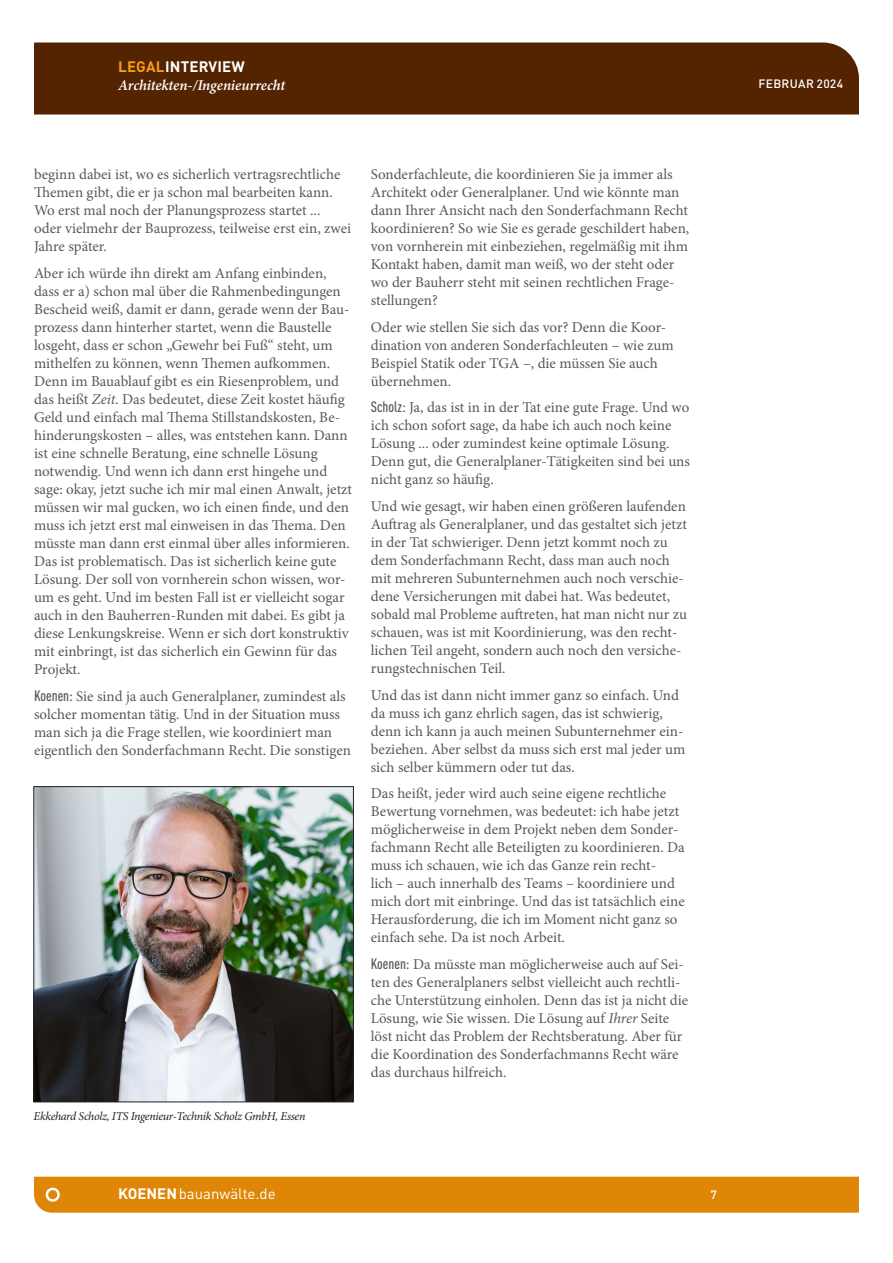
<style>
.page{position:relative;width:893px;height:1263px;background:#fff}
.page>*{position:absolute;margin:0;border:0;box-sizing:border-box;transform-origin:0 0}
.Normalschrift_KOE_2024-02-17{font:15px/18px "Minion Pro";color:#57585a}
.t1{font:italic 600 15px "Minion Pro";letter-spacing:-.01em;color:#fff}
.t2{font:15px "DINOT";color:#fff}
.t3{font:700 15px "DINOT";letter-spacing:.01em;color:#fff}
.t4{font:italic 12px "Minion Pro";letter-spacing:-.025em;color:#231f20}
.t5{font:500 12px "DINOT";letter-spacing:.03em;color:#fff}
.s1{color:#f89c1c}
.s2{font-style:italic}
.s3{font-family:"DINOT";font-weight:500;font-stretch:condensed}
.s4{font-weight:700}
</style>
<div class="page">
<div style="left:34px;top:43px;width:825px;height:72px;background:#542300"></div>
<div style="left:34px;top:1177px;width:825px;height:36px;background:#df8606"></div>
<img style="left:36px;top:788px;width:316px;height:312px">
<div style="left:34px;top:786px;width:320px;height:316px;border:1px solid #231f20"></div>
<p class="t3" style="left:118px;top:57px;width:128px"><span class="s1">LEGAL</span>INTERVIEW</p>
<p class="t1" style="left:118px;top:76px;width:168px">Architekten-/Ingenieurrecht</p>
<p class="t5" style="left:758px;top:76px;width:86px">FEBRUAR 2024</p>
<p class="Normalschrift_KOE_2024-02-17" style="left:34px;top:166px;width:319px">beginn dabei ist, wo es sicherlich vertragsrechtliche Themen gibt, die er ja schon mal bearbeiten kann.<br>Wo erst mal noch der Planungsprozess startet ... oder vielmehr der Bauprozess, teilweise erst ein, zwei Jahre später.</p>
<p class="Normalschrift_KOE_2024-02-17" style="left:34px;top:264px;width:320px">Aber ich würde ihn direkt am Anfang einbinden, dass er a) schon mal über die Rahmenbedingungen Bescheid weiß, damit er dann, gerade wenn der Bau&shy;prozess dann hinterher startet, wenn die Baustelle losgeht, dass er schon „Gewehr bei Fuß“ steht, um mithelfen zu können, wenn Themen aufkommen.<br>Denn im Bauablauf gibt es ein Riesenproblem, und das heißt <span class="s2">Zeit</span>. Das bedeutet, diese Zeit kostet häufig Geld und einfach mal Thema Stillstandskosten, Be&shy;hinderungskosten – alles, was entstehen kann. Dann ist eine schnelle Beratung, eine schnelle Lösung notwendig. Und wenn ich dann erst hingehe und sage: okay, jetzt suche ich mir mal einen Anwalt, jetzt müssen wir mal gucken, wo ich einen finde, und den muss ich jetzt erst mal einweisen in das Thema. Den müsste man dann erst einmal über alles informieren.<br>Das ist problematisch. Das ist sicherlich keine gute Lösung. Der soll von vornherein schon wissen, wor&shy;um es geht. Und im besten Fall ist er vielleicht sogar auch in den Bauherren-Runden mit dabei. Es gibt ja diese Lenkungskreise. Wenn er sich dort konstruktiv mit einbringt, ist das sicherlich ein Gewinn für das Projekt.</p>
<p class="Normalschrift_KOE_2024-02-17" style="left:34px;top:687px;width:319px"><span class="s3">Koenen:</span> Sie sind ja auch Generalplaner, zumindest als solcher momentan tätig. Und in der Situation muss man sich ja die Frage stellen, wie koordiniert man eigentlich den Sonderfachmann Recht. Die sonstigen</p>
<p class="t4" style="left:34px;top:1107px;width:273px">Ekkehard Scholz, ITS Ingenieur-Technik Scholz GmbH, Essen</p>
<p class="Normalschrift_KOE_2024-02-17" style="left:371px;top:166px;width:320px">Sonderfachleute, die koordinieren Sie ja immer als Architekt oder Generalplaner. Und wie könnte man dann Ihrer Ansicht nach den Sonderfachmann Recht koordinieren? So wie Sie es gerade geschildert haben, von vornherein mit einbeziehen, regelmäßig mit ihm Kontakt haben, damit man weiß, wo der steht oder wo der Bauherr steht mit seinen rechtlichen Frage&shy;stellungen?</p>
<p class="Normalschrift_KOE_2024-02-17" style="left:371px;top:318px;width:304px">Oder wie stellen Sie sich das vor? Denn die Koor&shy;dination von anderen Sonderfachleuten – wie zum Beispiel Statik oder TGA –, die müssen Sie auch übernehmen.</p>
<p class="Normalschrift_KOE_2024-02-17" style="left:371px;top:399px;width:321px"><span class="s3">Scholz:</span> Ja, das ist in in der Tat eine gute Frage. Und wo ich schon sofort sage, da habe ich auch noch keine Lösung ... oder zumindest keine optimale Lösung.<br>Denn gut, die Generalplaner-Tätigkeiten sind bei uns nicht ganz so häufig.</p>
<p class="Normalschrift_KOE_2024-02-17" style="left:371px;top:497px;width:318px">Und wie gesagt, wir haben einen größeren laufenden Auftrag als Generalplaner, und das gestaltet sich jetzt in der Tat schwieriger. Denn jetzt kommt noch zu dem Sonderfachmann Recht, dass man auch noch mit mehreren Subunternehmen auch noch verschie&shy;dene Versicherungen mit dabei hat. Was bedeutet, sobald mal Probleme auftreten, hat man nicht nur zu schauen, was ist mit Koordinierung, was den recht&shy;lichen Teil angeht, sondern auch noch den versiche&shy;rungstechnischen Teil.</p>
<p class="Normalschrift_KOE_2024-02-17" style="left:371px;top:686px;width:316px">Und das ist dann nicht immer ganz so einfach. Und da muss ich ganz ehrlich sagen, das ist schwierig, denn ich kann ja auch meinen Subunternehmer ein&shy;beziehen. Aber selbst da muss sich erst mal jeder um sich selber kümmern oder tut das.</p>
<p class="Normalschrift_KOE_2024-02-17" style="left:371px;top:784px;width:316px">Das heißt, jeder wird auch seine eigene rechtliche Bewertung vornehmen, was bedeutet: ich habe jetzt möglicherweise in dem Projekt neben dem Sonder&shy;fachmann Recht alle Beteiligten zu koordinieren. Da muss ich schauen, wie ich das Ganze rein recht-<br>lich – auch innerhalb des Teams – koordiniere und mich dort mit einbringe. Und das ist tatsächlich eine Herausforderung, die ich im Moment nicht ganz so einfach sehe. Da ist noch Arbeit.</p>
<p class="Normalschrift_KOE_2024-02-17" style="left:371px;top:955px;width:319px"><span class="s3">Koenen:</span> Da müsste man möglicherweise auch auf Sei&shy;ten des Generalplaners selbst vielleicht auch rechtli&shy;che Unterstützung einholen. Denn das ist ja nicht die Lösung, wie Sie wissen. Die Lösung auf <span class="s2">Ihrer</span> Seite löst nicht das Problem der Rechtsberatung. Aber für die Koordination des Sonderfachmanns Recht wäre das durchaus hilfreich.</p>
<p class="t2" style="left:118px;top:1184px;width:159px"><span class="s4">KOENEN</span> bauanwälte.de</p>
<p class="t5" style="left:711px;top:1187px;width:8px">7</p>
</div>
